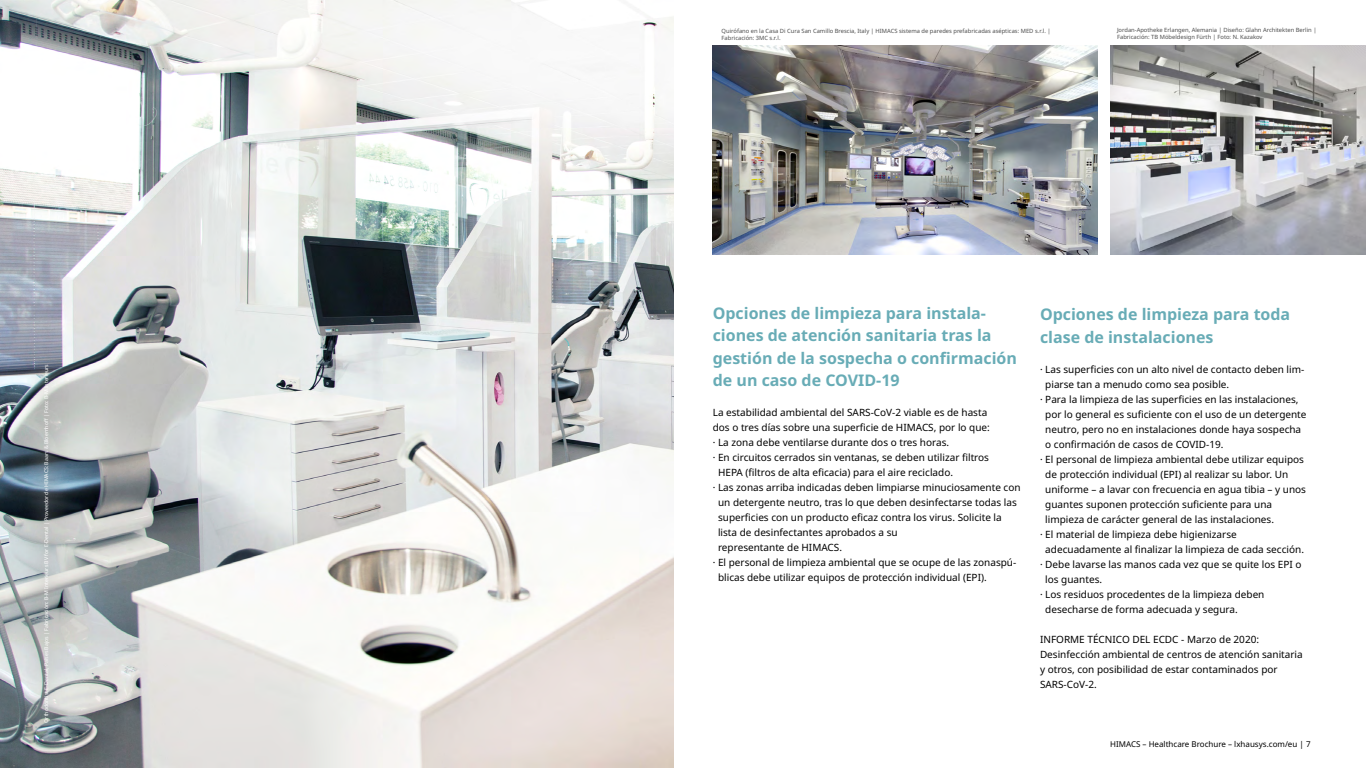
<style>
.page{position:relative;width:1366px;height:768px;background:#fff}
.page>*{position:absolute;margin:0;border:0;box-sizing:border-box;transform-origin:0 0}
.t1{font:700 16px/22.5px "Noto Sans";color:#68acb6}
.t2{font:10px/15px "Noto Sans";color:#000}
.t3{font:8px "Noto Sans";color:#000}
.t4{font:5.8px/7.2px "Noto Sans";color:#4d4d4d}
.t5{font:5.2px "Noto Sans";color:#fff}
</style>
<div class="page">
<img style="left:0;top:0;width:673px;height:768px">
<div style="left:24px;top:345px;width:46px;height:397px;background:#ada8a2;opacity:.95"></div>
<img style="left:713px;top:45px;width:384px;height:210px">
<img style="left:1110px;top:45px;width:256px;height:210px">
<p class="t5" style="left:43px;top:723px;width:360px;rotate:-90deg">Orthodontist E-Dental, Países Bajos | Fabricación: B-M Interieurs BV for E-Dental | Proveedor de HIMACS: Baars &amp; Bloemhoff | Foto: B-M Interieurs</p>
<p class="t4" style="left:722px;top:27px;width:331px">Quirófano en la Casa Di Cura San Camillo Brescia, Italy | HIMACS sistema de paredes prefabricadas asépticas: MED s.r.l. |<br>Fabricación: 3MC s.r.l.</p>
<p class="t4" style="left:1117px;top:26px;width:201px">Jordan-Apotheke Erlangen, Alemania | Diseño: Glahn Architekten Berlin |<br>Fabricación: TB Möbeldesign Fürth | Foto: N. Kazakov</p>
<h1 class="t1" style="left:713px;top:302px;width:306px">Opciones de limpieza para instala&shy;ciones de atención sanitaria tras la gestión de la sospecha o confirmación de un caso de COVID-19</h1>
<p class="t2" style="left:713px;top:405px;width:276px">La estabilidad ambiental del SARS-CoV-2 viable es de hasta</p>
<p class="t2" style="left:713px;top:420px;width:279px">dos o tres días sobre una superficie de HIMACS, por lo que:</p>
<p class="t2" style="left:713px;top:435px;width:238px">· La zona debe ventilarse durante dos o tres horas.</p>
<p class="t2" style="left:713px;top:450px;width:278px">· En circuitos cerrados sin ventanas, se deben utilizar filtros</p>
<p class="t2" style="left:718px;top:465px;width:237px">HEPA (filtros de alta eficacia) para el aire reciclado.</p>
<p class="t2" style="left:713px;top:480px;width:309px">· Las zonas arriba indicadas deben limpiarse minuciosamente con</p>
<p class="t2" style="left:718px;top:495px;width:300px">un detergente neutro, tras lo que deben desinfectarse todas las</p>
<p class="t2" style="left:718px;top:510px;width:285px">superficies con un producto eficaz contra los virus. Solicite la</p>
<p class="t2" style="left:718px;top:525px;width:181px">lista de desinfectantes aprobados a su</p>
<p class="t2" style="left:718px;top:540px;width:126px">representante de HIMACS.</p>
<p class="t2" style="left:713px;top:555px;width:305px">· El personal de limpieza ambiental que se ocupe de las zonaspú-</p>
<p class="t2" style="left:718px;top:570px;width:270px">blicas debe utilizar equipos de protección individual (EPI).</p>
<h1 class="t1" style="left:1040px;top:303px;width:252px">Opciones de limpieza para toda clase de instalaciones</h1>
<p class="t2" style="left:1040px;top:362px;width:266px">· Las superficies con un alto nivel de contacto deben lim-</p>
<p class="t2" style="left:1045px;top:377px;width:185px">piarse tan a menudo como sea posible.</p>
<p class="t2" style="left:1040px;top:392px;width:260px">· Para la limpieza de las superficies en las instalaciones,</p>
<p class="t2" style="left:1045px;top:407px;width:263px">por lo general es suficiente con el uso de un detergente</p>
<p class="t2" style="left:1045px;top:422px;width:257px">neutro, pero no en instalaciones donde haya sospecha</p>
<p class="t2" style="left:1045px;top:437px;width:180px">o confirmación de casos de COVID-19.</p>
<p class="t2" style="left:1040px;top:452px;width:266px">· El personal de limpieza ambiental debe utilizar equipos</p>
<p class="t2" style="left:1045px;top:467px;width:245px">de protección individual (EPI) al realizar su labor. Un</p>
<p class="t2" style="left:1045px;top:482px;width:262px">uniforme – a lavar con frecuencia en agua tibia – y unos</p>
<p class="t2" style="left:1045px;top:497px;width:228px">guantes suponen protección suficiente para una</p>
<p class="t2" style="left:1045px;top:512px;width:230px">limpieza de carácter general de las instalaciones.</p>
<p class="t2" style="left:1040px;top:527px;width:198px">· El material de limpieza debe higienizarse</p>
<p class="t2" style="left:1045px;top:542px;width:260px">adecuadamente al finalizar la limpieza de cada sección.</p>
<p class="t2" style="left:1040px;top:557px;width:263px">· Debe lavarse las manos cada vez que se quite los EPI o</p>
<p class="t2" style="left:1045px;top:572px;width:58px">los guantes.</p>
<p class="t2" style="left:1040px;top:587px;width:226px">· Los residuos procedentes de la limpieza deben</p>
<p class="t2" style="left:1045px;top:602px;width:194px">desecharse de forma adecuada y segura.</p>
<p class="t2" style="left:1040px;top:632px;width:264px">INFORME TÉCNICO DEL ECDC - Marzo de 2020:<br>Desinfección ambiental de centros de atención sanitaria y otros, con posibilidad de estar contaminados por SARS-CoV-2.</p>
<p class="t3" style="left:1110px;top:739px;width:202px">HIMACS – Healthcare Brochure – lxhausys.com/eu | 7</p>
</div>
